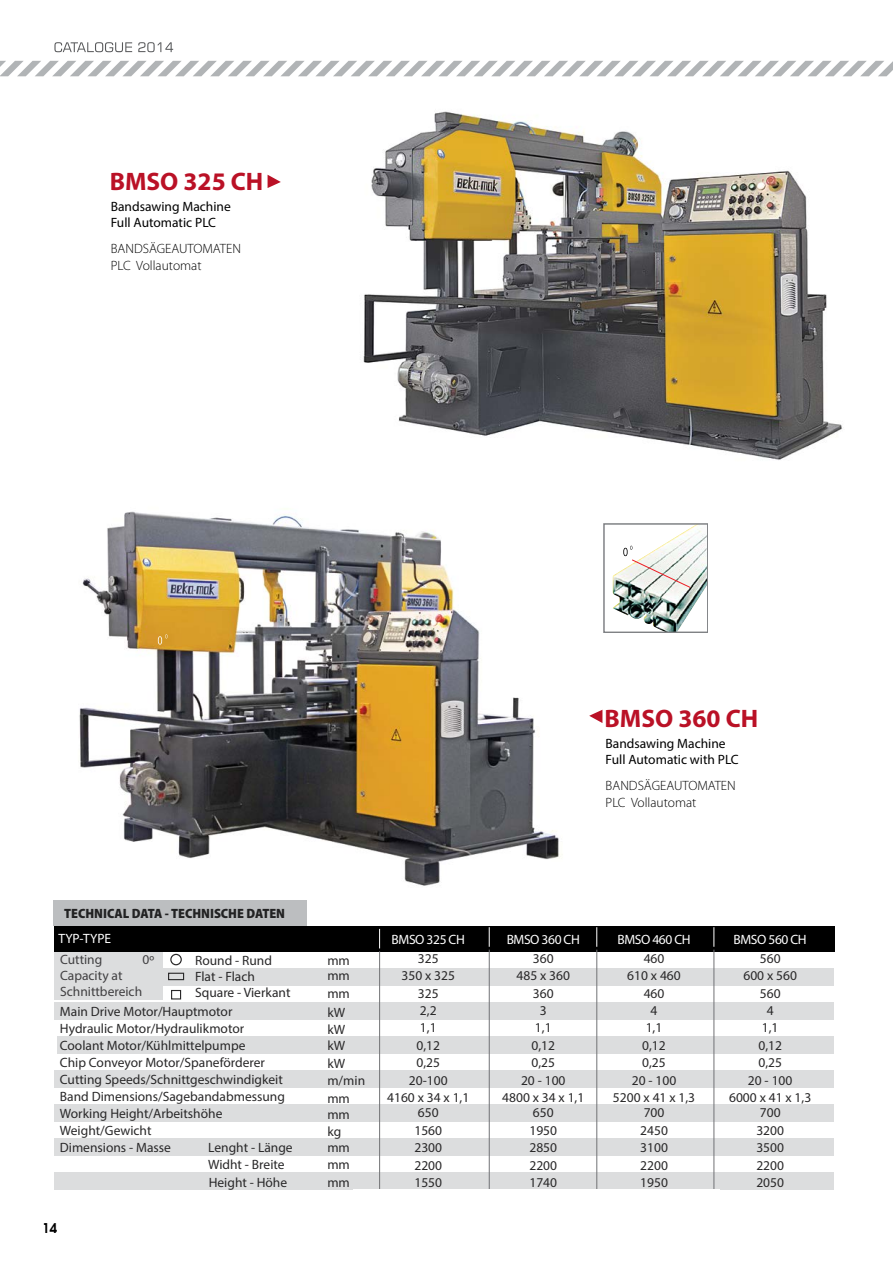
<style>
.page{position:relative;width:893px;height:1263px;background:#fff}
.page>*{position:absolute;margin:0;border:0;box-sizing:border-box;transform-origin:0 0}
.t1{font:700 25.35px "Myriad Pro";color:#ba1126}
.t2{font:13.5px/17.4px "Myriad Pro";color:#292829}
.t3{font:13.5px/16.2px "Myriad Pro";color:#000}
.t4{font:300 13.5px/16.2px "Myriad Pro";color:#000}
.t5{font:13.5px "Myriad Pro";letter-spacing:-.03em;color:#fff}
.t6{font:13.5px/16.2px "Myriad Pro";color:#414042}
.t7{font:900 semi-condensed 13.5px "Myriad Pro";color:#222223}
.t8{font:700 13.5px "Avalon";color:#000}
</style>
<div class="page">
<svg style="left:0;top:61px;width:893px;height:15px"></svg>
<svg style="left:54px;top:42px;width:119px;height:10px"></svg>
<img style="left:79px;top:511px;width:483px;height:375px">
<svg style="left:158px;top:634px;width:9px;height:11px"></svg>
<div style="left:54px;top:1172px;width:780px;height:17px;background:#dcddde"></div>
<div style="left:151px;top:968px;width:683px;height:17px;background:#dcddde"></div>
<div style="left:54px;top:1002px;width:780px;height:17px;background:#dcddde"></div>
<div style="left:57px;top:1036px;width:777px;height:17px;background:#dcddde"></div>
<div style="left:54px;top:1070px;width:780px;height:17px;background:#dcddde"></div>
<div style="left:54px;top:1104px;width:780px;height:17px;background:#dcddde"></div>
<div style="left:54px;top:1138px;width:780px;height:17px;background:#dcddde"></div>
<div style="left:54px;top:951px;width:109px;height:48px;background:#dcddde"></div>
<div style="left:54px;top:926px;width:780px;height:25px;background:#000"></div>
<div style="left:168px;top:973px;width:16px;height:7px;border:1px solid #292829"></div>
<div style="left:171px;top:990px;width:10px;height:9px;border:1px solid #292829"></div>
<div style="left:170px;top:954px;width:12px;height:11px;border:1px solid #292829;border-radius:50%"></div>
<div style="left:53px;top:900px;width:253px;height:26px;background:#bcbec0"></div>
<hr style="left:379px;top:951px;width:1px;height:241px;background:#717275">
<svg style="left:379px;top:929px;width:1px;height:19px"></svg>
<hr style="left:489px;top:950px;width:1px;height:240px;background:#717275">
<svg style="left:489px;top:927px;width:1px;height:20px"></svg>
<hr style="left:597px;top:950px;width:1px;height:240px;background:#717275">
<svg style="left:596px;top:927px;width:1px;height:20px"></svg>
<hr style="left:714px;top:950px;width:1px;height:240px;background:#717275">
<svg style="left:714px;top:927px;width:1px;height:20px"></svg>
<svg style="left:268px;top:175px;width:13px;height:13px"></svg>
<svg style="left:589px;top:710px;width:13px;height:13px"></svg>
<div style="left:353px;top:1189px;width:367px;height:9px;background:#fff"></div>
<img style="left:612px;top:527px;width:93px;height:102px">
<div style="left:604px;top:524px;width:104px;height:108px;border:2px solid #808285"></div>
<div style="left:623px;top:548px;width:5px;height:8px;background:#5a5a5a;border-radius:50%"></div>
<svg style="left:624px;top:546px;width:67px;height:42px"></svg>
<img style="left:363px;top:111px;width:480px;height:349px">
<h1 class="t1" style="left:110px;top:165px;width:155px">BMSO 325 CH</h1>
<p class="t3" style="left:111px;top:198px;width:122px">Bandsawing Machine<br>Full Automatic PLC</p>
<p class="t4" style="left:111px;top:241px;width:132px">BANDSÄGEAUTOMATEN<br>PLC Vollautomat</p>
<p class="t7" style="left:64px;top:906px;width:223px">TECHNICAL DATA - TECHNISCHE DATEN</p>
<h1 class="t1" style="left:605px;top:702px;width:155px">BMSO 360 CH</h1>
<p class="t3" style="left:606px;top:735px;width:135px">Bandsawing Machine<br>Full Automatic with PLC</p>
<p class="t4" style="left:606px;top:778px;width:132px">BANDSÄGEAUTOMATEN<br>PLC Vollautomat</p>
<p class="t5" style="left:58px;top:930px;width:54px">TYP-TYPE</p>
<p class="t5" style="left:392px;top:931px;width:75px">BMSO 325 CH</p>
<p class="t5" style="left:507px;top:931px;width:75px">BMSO 360 CH</p>
<p class="t5" style="left:617px;top:931px;width:75px">BMSO 460 CH</p>
<p class="t5" style="left:734px;top:931px;width:75px">BMSO 560 CH</p>
<p class="t2" style="left:387px;top:949px;width:84px;text-align:center">325<br>350 x 325<br>325<br>2,2<br>1,1<br>0,12<br>0,25<br>20-100<br>4160 x 34 x 1,1</p>
<p class="t2" style="left:502px;top:949px;width:84px;text-align:center">360<br>485 x 360<br>360<br>3<br>1,1<br>0,12<br>0,25<br>20 - 100<br>4800 x 34 x 1,1</p>
<p class="t2" style="left:613px;top:949px;width:84px;text-align:center">460<br>610 x 460<br>460<br>4<br>1,1<br>0,12<br>0,25<br>20 - 100<br>5200 x 41 x 1,3</p>
<p class="t2" style="left:729px;top:949px;width:84px;text-align:center">560<br>600 x 560<br>560<br>4<br>1,1<br>0,12<br>0,25<br>20 - 100<br>6000 x 41 x 1,3</p>
<p class="t2" style="left:414px;top:1104px;width:29px">650<br>1560<br>2300<br>2200<br>1550</p>
<p class="t2" style="left:529px;top:1104px;width:29px">650<br>1950<br>2850<br>2200<br>1740</p>
<p class="t2" style="left:640px;top:1104px;width:29px">700<br>2450<br>3100<br>2200<br>1950</p>
<p class="t2" style="left:756px;top:1104px;width:29px">700<br>3200<br>3500<br>2200<br>2050</p>
<p class="t6" style="left:60px;top:951px;width:44px">Cutting</p>
<p class="t6" style="left:142px;top:951px;width:13px">0º</p>
<p class="t6" style="left:60px;top:967px;width:84px">Capacity at<br>Schnittbereich</p>
<p class="t2" style="left:195px;top:952px;width:97px;line-height:16.2px">Round - Rund<br>Flat - Flach<br>Square - Vierkant</p>
<p class="t2" style="left:60px;top:1003px;width:227px;line-height:17px">Main Drive Motor/Hauptmotor<br>Hydraulic Motor/Hydraulikmotor<br>Coolant Motor/Kühlmittelpumpe<br>Chip Conveyor Motor/Spaneförderer<br>Cutting Speeds/Schnittgeschwindigkeit<br>Band Dimensions/Sagebandabmessung<br>Working Height/Arbeitshöhe<br>Weight/Gewicht<br>Dimensions - Masse</p>
<p class="t2" style="left:327px;top:952px;width:24px;line-height:15px">mm mm</p>
<p class="t2" style="left:327px;top:983px;width:24px;line-height:19.5px">mm kW</p>
<p class="t2" style="left:327px;top:1020px;width:19px;line-height:16.5px">kW kW</p>
<p class="t2" style="left:327px;top:1055px;width:39px;line-height:16.5px">kW m/min</p>
<p class="t2" style="left:327px;top:1089px;width:24px;line-height:16.5px">mm mm kg mm mm</p>
<p class="t2" style="left:327px;top:1173px;width:24px">mm</p>
<p class="t2" style="left:208px;top:1139px;width:86px;line-height:17px">Lenght - Länge<br>Widht - Breite</p>
<p class="t2" style="left:209px;top:1174px;width:80px">Height - Höhe</p>
<p class="t8" style="left:42px;top:1218px;width:17px">14</p>
</div>
